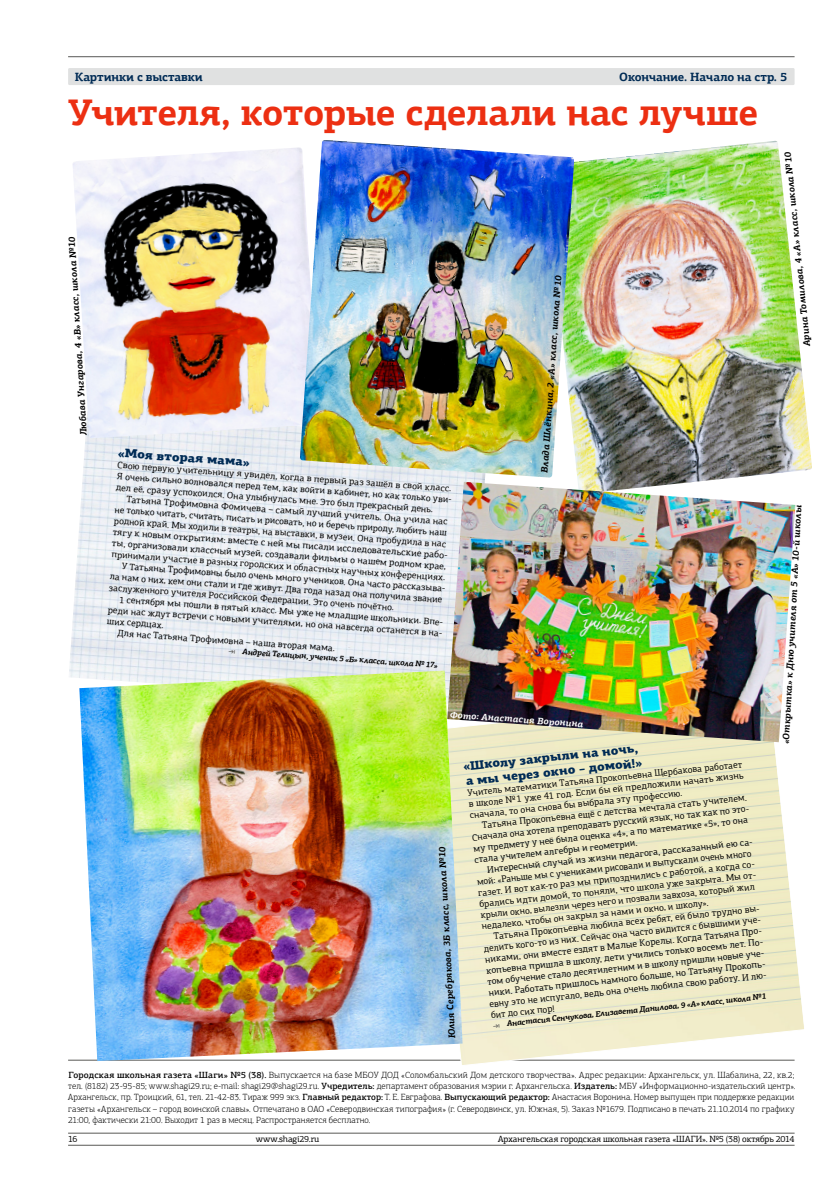
<style>
.page{position:relative;width:840px;height:1191px;background:#fff}
.page>*{position:absolute;margin:0;border:0;box-sizing:border-box;transform-origin:0 0}
.t1{font:700 37px "PF Agora Slab Pro";letter-spacing:-.01em;color:#ec2f12}
.t2{font:900 12.3px/14.8px "PF Agora Slab Pro";color:#002b55}
.t3{font:700 12px "PF Agora Slab Pro";letter-spacing:-.01em;color:#002b55}
.t4{font:9.3px/11.2px "PF Agora Slab Pro";color:#000}
.t5{font:italic 700 9.3px "PF Agora Slab Pro";color:#000}
.t6{font:italic 700 9.3px "PF Agora Slab Pro";color:#fff}
.t7{font:300 9px/11.3px "PF Agora Slab Pro";letter-spacing:.005em;color:#000}
.t8{font:9px "PF Agora Slab Pro";letter-spacing:-.005em;color:#000}
.t9{font:italic 700 8px "PF Agora Slab Pro";color:#000}
.s1{font-weight:500;font-style:normal;color:#585856}
.s2{font-weight:500}
</style>
<div class="page">
<hr style="left:68px;top:1144px;width:726px;height:1px;background:#585856">
<hr style="left:68px;top:1132px;width:726px;height:1px;background:#585856">
<hr style="left:68px;top:56px;width:726px;height:1px;background:#585856">
<hr style="left:68px;top:1059px;width:726px;height:1px;background:#585856">
<img style="left:69px;top:438px;width:416px;height:240px">
<img style="left:574px;top:141px;width:237px;height:341px">
<svg style="left:461px;top:742px;width:343px;height:323px;background:#eeebcb"></svg>
<img style="left:447px;top:482px;width:348px;height:260px">
<img style="left:73px;top:147px;width:227px;height:291px">
<img style="left:300px;top:140px;width:274px;height:338px">
<img style="left:79px;top:670px;width:383px;height:391px">
<div style="left:68px;top:68px;width:726px;height:17px;background:#e0e1e1"></div>
<p class="t3" style="left:75px;top:69px;width:129px">Картинки с выставки</p>
<p class="t3" style="left:619px;top:69px;width:169px">Окончание. Начало на стр. 5</p>
<h1 class="t1" style="left:68px;top:89px;width:691px">Учителя, которые сделали нас лучше</h1>
<p class="t5" style="left:79px;top:436px;width:201px;rotate:-94deg">Любава Унгарова, 4 «В» класс, школа №10</p>
<h2 class="t2" style="left:119px;top:445px;width:133px;rotate:4deg">«Моя вторая мама»</h2>
<p class="t4" style="left:118px;top:459px;width:338px;rotate:4deg">Свою первую учительницу я увидел, когда в первый раз зашёл в свой класс.<br>Я очень сильно волновался перед тем, как войти в кабинет, но как только уви&shy;дел её, сразу успокоился. Она улыбнулась мне. Это был прекрасный день.</p>
<p class="t4" style="left:127px;top:493px;width:323px;rotate:4deg">Татьяна Трофимовна Фомичева – самый лучший учитель. Она учила нас</p>
<p class="t4" style="left:115px;top:504px;width:334px;rotate:4deg">не только читать, считать, писать и рисовать, но и беречь природу, любить наш</p>
<p class="t4" style="left:114px;top:515px;width:334px;rotate:4deg">родной край. Мы ходили в театры, на выставки, в музеи. Она пробудила в нас</p>
<p class="t4" style="left:113px;top:526px;width:338px;rotate:4deg">тягу к новым открытиям: вместе с ней мы писали исследовательские рабо-</p>
<p class="t4" style="left:112px;top:537px;width:336px;rotate:4deg">ты, организовали классный музей, создавали фильмы о нашем родном крае,</p>
<p class="t4" style="left:112px;top:548px;width:336px;rotate:4deg">принимали участие в разных городских и областных научных конференциях.</p>
<p class="t4" style="left:122px;top:560px;width:325px;rotate:4deg">У Татьяны Трофимовны было очень много учеников. Она часто рассказыва-</p>
<p class="t4" style="left:110px;top:570px;width:334px;rotate:4deg">ла нам о них, кем они стали и где живут. Два года назад она получила звание</p>
<p class="t4" style="left:109px;top:582px;width:287px;rotate:4deg">заслуженного учителя Российской Федерации. Это очень почётно.</p>
<p class="t4" style="left:120px;top:593px;width:327px;rotate:4deg">1 сентября мы пошли в пятый класс. Мы уже не младшие школьники. Впе-</p>
<p class="t4" style="left:108px;top:604px;width:338px;rotate:4deg">реди нас ждут встречи с новыми учителями, но она навсегда останется в на-</p>
<p class="t4" style="left:107px;top:615px;width:58px;rotate:4deg">ших сердцах.</p>
<p class="t4" style="left:118px;top:627px;width:220px;rotate:4deg">Для нас Татьяна Трофимовна – наша вторая мама.</p>
<p class="t9" style="left:229px;top:645px;width:211px;rotate:4deg"><span class="s1">⇥</span> Андрей Телицын, ученик 5 «Б» класса, школа № 17»</p>
<p class="t5" style="left:538px;top:472px;width:200px;rotate:-86deg">Влада Шлёнкина, 2 «А» класс, школа №10</p>
<p class="t6" style="left:450px;top:708px;width:135px;rotate:4deg">Фото: Анастасия Воронина</p>
<p class="t5" style="left:446px;top:1039px;width:193px;rotate:-93deg">Юлия Серебрякова, 3Б класс, школа №10</p>
<h2 class="t2" style="left:462px;top:759px;width:179px;rotate:-6deg">«Школу закрыли на ночь, а мы через окно – домой!»</h2>
<p class="t4" style="left:466px;top:787px;width:278px;text-align:justify;rotate:-6deg">Учитель математики Татьяна Прокопьевна Щербакова работает в школе №1 уже 41 год. Если бы ей предложили начать жизнь сначала, то она снова бы выбрала эту профессию.</p>
<p class="t4" style="left:470px;top:820px;width:281px;text-indent:11px;rotate:-6deg">Татьяна Прокопьевна ещё с детства мечтала стать учителем.<br>Сначала она хотела преподавать русский язык, но так как по это&shy;му предмету у неё была оценка «4», а по математике «5», то она стала учителем алгебры и геометрии.</p>
<p class="t4" style="left:475px;top:865px;width:281px;text-indent:11px;rotate:-6deg">Интересный случай из жизни педагога, рассказанный ею са&shy;мой: «Раньше мы с учениками рисовали и выпускали очень много газет. И вот как‑то раз мы припозднились с работой, а когда со&shy;брались идти домой, то поняли, что школа уже закрыта. Мы от&shy;крыли окно, вылезли через него и позвали завхоза, который жил недалеко, чтобы он закрыл за нами и окно, и школу».</p>
<p class="t4" style="left:481px;top:931px;width:281px;text-align:justify;text-indent:11px;rotate:-6deg">Татьяна Прокопьевна любила всех ребят, ей было трудно вы&shy;делить кого‑то из них. Сейчас она часто видится с бывшими уче&shy;никами, они вместе ездят в Малые Корелы. Когда Татьяна Про&shy;копьевна пришла в школу, дети учились только восемь лет. По&shy;том обучение стало десятилетним и в школу пришли новые уче&shy;ники. Работать пришлось намного больше, но Татьяну Прокопь&shy;евну это не испугало, ведь она очень любила свою работу. И лю&shy;бит до сих пор!</p>
<p class="t9" style="left:492px;top:1019px;width:276px;rotate:-6deg"><span class="s1">⇥</span> Анастасия Сенчукова, Елизавета Данилова, 9 «А» класс, школа №1</p>
<p class="t5" style="left:801px;top:347px;width:197px;rotate:-96deg">Арина Томилова, 4 «А» класс, школа №10</p>
<p class="t5" style="left:779px;top:743px;width:241px;rotate:-87deg">«Открытка» к Дню учителя от 5 «А» 10-й школы</p>
<p class="t7" style="left:68px;top:1069px;width:728px"><span class="s2">Городская школьная газета «Шаги» №5 (38).</span> Выпускается на базе МБОУ ДОД «Соломбальский Дом детского творчества». Адрес редакции: Архангельск, ул. Шабалина, 22, кв.2; тел. (8182) 23‑95‑85; www.shagi29.ru; e-mail: shagi29@shagi29.ru. <span class="s2">Учредитель:</span> департамент образования мэрии г. Архангельска. <span class="s2">Издатель:</span> МБУ «Информационно-издательский центр».<br>Архангельск, пр. Троицкий, 61, тел. 21-42-83. Тираж 999 экз. <span class="s2">Главный редактор:</span> Т. Е. Евграфова. <span class="s2">Выпускающий редактор:</span> Анастасия Воронина. Номер выпущен при поддержке редакции газеты «Архангельск – город воинской славы». Отпечатано в ОАО «Северодвинская типография» (г. Северодвинск, ул. Южная, 5). Заказ №1679. Подписано в печать 21.10.2014 по графику 21:00, фактически 21:00. Выходит 1 раз в месяц. Распространяется бесплатно.</p>
<p class="t8" style="left:68px;top:1133px;width:11px">16</p>
<p class="t8" style="left:256px;top:1133px;width:65px">www.shagi29.ru</p>
<p class="t8" style="left:497px;top:1133px;width:298px">Архангельская городская школьная газета «ШАГИ». №5 (38) октябрь 2014</p>
</div>
